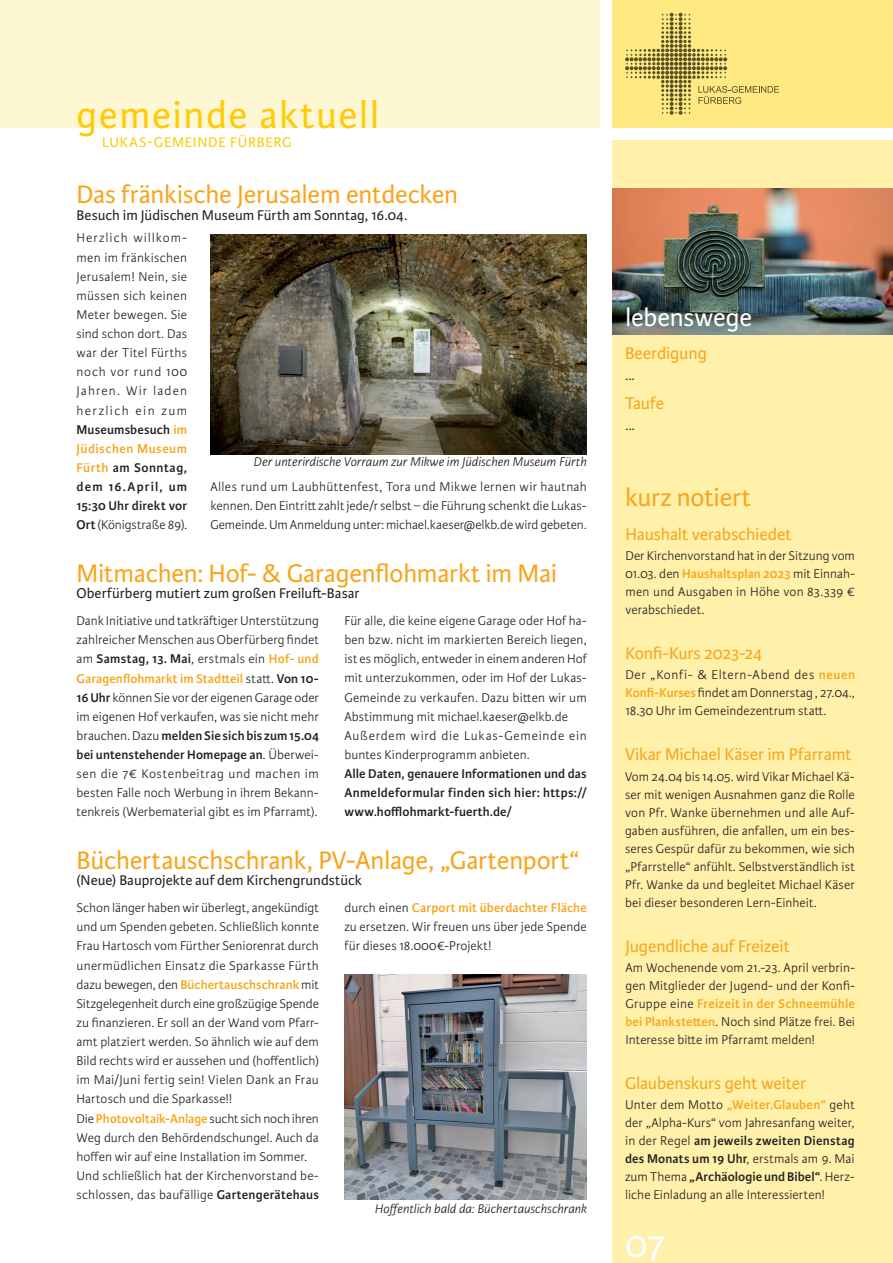
<style>
.page{position:relative;width:893px;height:1263px;background:#fff}
.page>*{position:absolute;margin:0;border:0;box-sizing:border-box;transform-origin:0 0}
.t1{font:40.5px "Karmina Sans";letter-spacing:.04em;color:#feca0a}
.t2{font:40.5px "Karmina Sans";color:#fff}
.t3{font:27px "Karmina Sans";letter-spacing:-.005em;color:#f9a51b}
.t4{font:27px "Karmina Sans";letter-spacing:-.005em;color:#fff}
.t5{font:18px "Karmina Sans";letter-spacing:-.005em;color:#f9a51b}
.t6{font:15px "Karmina Sans";letter-spacing:.005em;color:#231f20}
.t7{font:15px "Karmina Sans";letter-spacing:.05em;color:#feca0a}
.t8{font:300 15px "Karmina Sans";color:#231f20}
.t9{font:300 13.5px/19.2px "Karmina Sans";letter-spacing:.005em;color:#231f20;text-align:justify}
.t10{font:600 13.5px/19.2px "Karmina Sans";letter-spacing:.02em;color:#231f20;text-align:justify}
.t11{font:italic 300 13.5px "Karmina Sans";letter-spacing:.005em;color:#231f20}
.s1{font-weight:600}
.s2{font-weight:600;color:#f9a51b}
</style>
<div class="page">
<div style="left:612px;top:0;width:281px;height:128px;background:#ffe982"></div>
<div style="left:0;top:0;width:600px;height:128px;background:#fef7d4"></div>
<div style="left:612px;top:140px;width:281px;height:1123px;background:#fff0aa"></div>
<svg style="left:625px;top:13px;width:154px;height:102px"></svg>
<img style="left:612px;top:188px;width:281px;height:147px">
<img style="left:210px;top:235px;width:377px;height:220px">
<img style="left:344px;top:974px;width:243px;height:225px">
<h1 class="t1" style="left:77px;top:92px;width:304px">gemeinde aktuell</h1>
<p class="t7" style="left:102px;top:133px;width:191px">LUKAS-GEMEINDE FÜRBERG</p>
<h2 class="t3" style="left:77px;top:179px;width:383px">Das fränkische Jerusalem entdecken</h2>
<p class="t6" style="left:77px;top:206px;width:332px">Besuch im Jüdischen Museum Fürth am Sonntag, 16.04.</p>
<p class="t9" style="left:77px;top:229px;width:112px">Herzlich willkom&shy;men im fränkischen Jerusalem! Nein, sie müssen sich keinen Meter bewegen. Sie sind schon dort. Das war der Titel Fürths noch vor rund 100<br>Jahren. Wir laden herzlich ein zum <span class="s1">Museumsbesuch</span> <span class="s2">im Jüdischen Museum Fürth</span> <span class="s1">am Sonntag, dem 16.April, um 15:30 Uhr direkt vor Ort</span> (Königstraße 89).</p>
<p class="t11" style="left:254px;top:455px;width:335px">Der unterirdische Vorraum zur Mikwe im Jüdischen Museum Fürth</p>
<p class="t9" style="left:210px;top:477px;width:378px">Alles rund um Laubhüttenfest, Tora und Mikwe lernen wir hautnah kennen. Den Eintritt zahlt jede/r selbst – die Führung schenkt die Lukas-Gemeinde. Um Anmeldung unter: michael.kaeser@elkb.de wird gebeten.</p>
<h2 class="t3" style="left:77px;top:558px;width:482px">Mitmachen: Hof- &amp; Garagenflohmarkt im Mai</h2>
<p class="t6" style="left:77px;top:585px;width:284px">Oberfürberg mutiert zum großen Freiluft-Basar</p>
<p class="t9" style="left:77px;top:611px;width:244px">Dank Initiative und tatkräftiger Unterstützung zahlreicher Menschen aus Oberfürberg findet am <span class="s1">Samstag, 13. Mai</span>, erstmals ein <span class="s2">Hof- und Garagenflohmarkt im Stadtteil</span> statt. <span class="s1">Von 10- 16 Uhr</span> können Sie vor der eigenen Garage oder im eigenen Hof verkaufen, was sie nicht mehr brauchen. Dazu <span class="s1">melden Sie sich bis zum 15.04 bei untenstehender Homepage an</span>. Überwei&shy;sen die 7€ Kostenbeitrag und machen im besten Falle noch Werbung in ihrem Bekann&shy;tenkreis (Werbematerial gibt es im Pfarramt).</p>
<p class="t9" style="left:344px;top:611px;width:244px;text-align:left">Für alle, die keine eigene Garage oder Hof ha&shy;ben bzw. nicht im markierten Bereich liegen, ist es möglich, entweder in einem anderen Hof mit unterzukommen, oder im Hof der Lukas-Gemeinde zu verkaufen. Dazu bitten wir um Abstimmung mit michael.kaeser@elkb.de Außerdem wird die Lukas-Gemeinde ein buntes Kinderprogramm anbieten.</p>
<p class="t10" style="left:344px;top:764px;width:244px">Alle Daten, genauere Informationen und das Anmeldeformular finden sich hier: https:// www.hofflohmarkt-fuerth.de/</p>
<h2 class="t3" style="left:77px;top:845px;width:505px">Büchertauschschrank, PV-Anlage, „Gartenport“</h2>
<p class="t6" style="left:77px;top:872px;width:287px">(Neue) Bauprojekte auf dem Kirchengrundstück</p>
<p class="t9" style="left:77px;top:898px;width:244px;text-align:left">Schon länger haben wir überlegt, angekündigt und um Spenden gebeten. Schließlich konnte Frau Hartosch vom Fürther Seniorenrat durch unermüdlichen Einsatz die Sparkasse Fürth dazu bewegen, den <span class="s2">Büchertauschschrank</span> mit Sitzgelegenheit durch eine großzügige Spende zu finanzieren. Er soll an der Wand vom Pfarr&shy;amt platziert werden. So ähnlich wie auf dem Bild rechts wird er aussehen und (hoffentlich) im Mai/Juni fertig sein! Vielen Dank an Frau Hartosch und die Sparkasse!!<br>Die <span class="s2">Photovoltaik-Anlage</span> sucht sich noch ihren Weg durch den Behördendschungel. Auch da hoffen wir auf eine Installation im Sommer.<br>Und schließlich hat der Kirchenvorstand be&shy;schlossen, das baufällige <span class="s1">Gartengerätehaus</span></p>
<p class="t9" style="left:344px;top:898px;width:244px">durch einen <span class="s2">Carport mit überdachter Fläche </span>zu ersetzen. Wir freuen uns über jede Spende für dieses 18.000€-Projekt!</p>
<p class="t11" style="left:375px;top:1201px;width:213px">Hoffentlich bald da: Büchertauschschrank</p>
<h2 class="t4" style="left:625px;top:303px;width:128px">lebenswege</h2>
<h3 class="t5" style="left:625px;top:343px;width:83px">Beerdigung</h3>
<p class="t8" style="left:625px;top:367px;width:11px">...</p>
<h3 class="t5" style="left:625px;top:393px;width:40px">Taufe</h3>
<p class="t8" style="left:625px;top:417px;width:11px">...</p>
<h2 class="t3" style="left:625px;top:482px;width:127px">kurz notiert</h2>
<h3 class="t5" style="left:625px;top:524px;width:168px">Haushalt verabschiedet</h3>
<p class="t9" style="left:625px;top:547px;width:231px;line-height:18px">Der Kirchenvorstand hat in der Sitzung vom 01.03. den <span class="s2">Haushaltsplan 2023</span> mit Einnah&shy;men und Ausgaben in Höhe von 83.339 € verabschiedet.</p>
<h3 class="t5" style="left:625px;top:643px;width:138px">Konfi-Kurs 2023-24</h3>
<p class="t9" style="left:625px;top:666px;width:231px;line-height:18px">Der „Konfi- &amp; Eltern-Abend des <span class="s2">neuen Konfi-Kurses</span> findet am Donnerstag , 27.04., 18.30 Uhr im Gemeindezentrum statt.</p>
<h3 class="t5" style="left:625px;top:744px;width:228px">Vikar Michael Käser im Pfarramt</h3>
<p class="t9" style="left:625px;top:767px;width:231px;line-height:18px">Vom 24.04 bis 14.05. wird Vikar Michael Kä&shy;ser mit wenigen Ausnahmen ganz die Rolle von Pfr. Wanke übernehmen und alle Auf&shy;gaben ausführen, die anfallen, um ein bes&shy;seres Gespür dafür zu bekommen, wie sich „Pfarrstelle“ anfühlt. Selbstverständlich ist Pfr. Wanke da und begleitet Michael Käser bei dieser besonderen Lern-Einheit.</p>
<h3 class="t5" style="left:625px;top:936px;width:166px">Jugendliche auf Freizeit</h3>
<p class="t9" style="left:625px;top:959px;width:231px;line-height:18px">Am Wochenende vom 21.-23. April verbrin&shy;gen Mitglieder der Jugend- und der Konfi-Gruppe eine <span class="s2">Freizeit in der Schneemühle bei Plankstetten</span>. Noch sind Plätze frei. Bei Interesse bitte im Pfarramt melden!</p>
<h3 class="t5" style="left:625px;top:1073px;width:183px">Glaubenskurs geht weiter</h3>
<p class="t9" style="left:625px;top:1096px;width:231px;line-height:18px">Unter dem Motto <span class="s2">„Weiter.Glauben“</span> geht der „Alpha-Kurs“ vom Jahresanfang weiter, in der Regel <span class="s1">am jeweils zweiten Dienstag des Monats um 19 Uhr</span>, erstmals am 9. Mai zum Thema <span class="s1">„Archäologie und Bibel“</span>. Herz&shy;liche Einladung an alle Interessierten!</p>
<h1 class="t2" style="left:625px;top:1221px;width:41px">07</h1>
</div>
